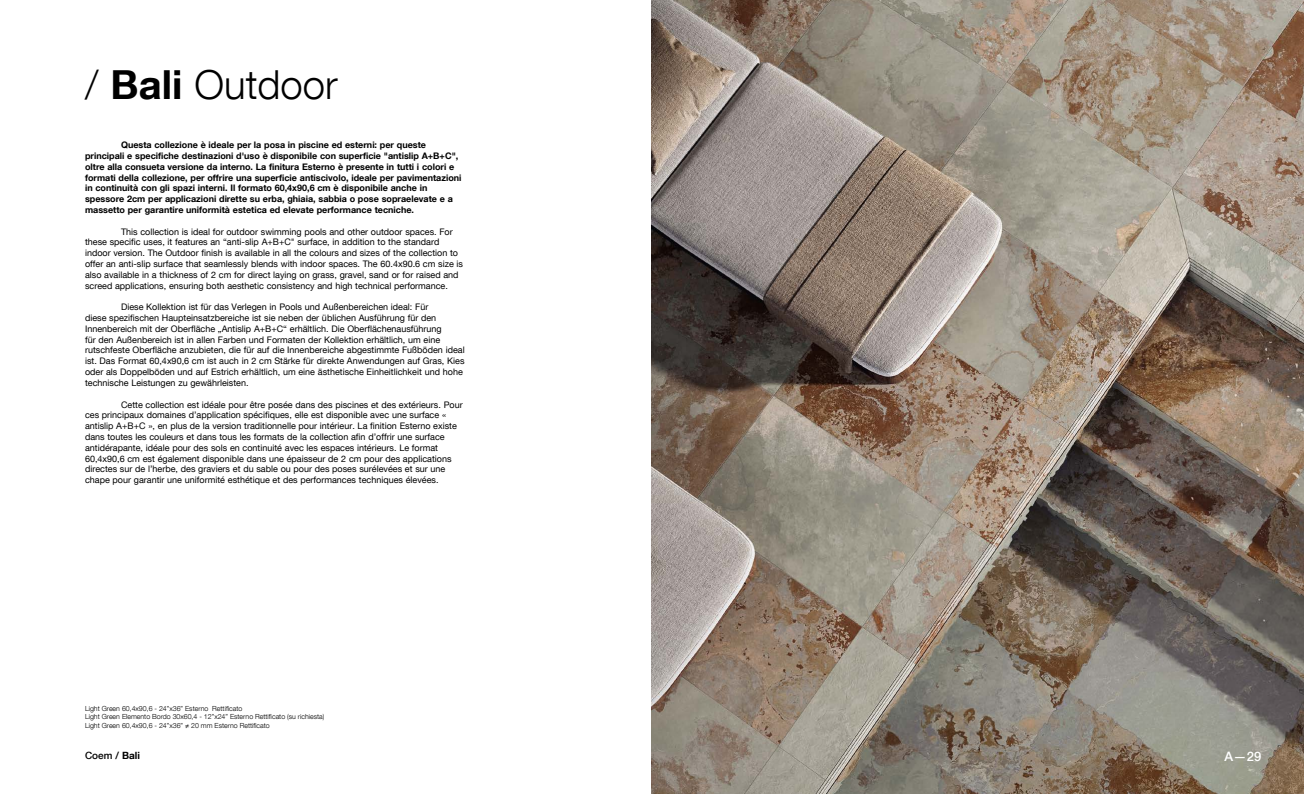
<style>
.page{position:relative;width:1304px;height:794px;background:#fff}
.page>*{position:absolute;margin:0;border:0;box-sizing:border-box;transform-origin:0 0}
.t1{font:300 40px "Helvetica Neue LT Com";color:#000}
.t2{font:500 13px "Helvetica Neue LT Com";color:#fff}
.t3{font:500 10px "Helvetica Neue LT Com";color:#000}
.t4{font:9px/10.8px "Helvetica Neue LT Com";color:#000}
.t5{font:700 9px/10.8px "Helvetica Neue LT Com";color:#000}
.t6{font:300 7px/8.4px "Helvetica Neue LT Com";color:#000}
.s1{font-weight:700}
</style>
<div class="page">
<img style="left:652px;top:0;width:652px;height:794px">
<h1 class="t1" style="left:85px;top:61px;width:254px">/ <span class="s1">Bali</span> Outdoor</h1>
<p class="t5" style="left:85px;top:139px;width:378px;text-indent:36px">Questa collezione è ideale per la posa in piscine ed esterni: per queste principali e specifiche destinazioni d'uso è disponibile con superficie "antislip A+B+C", oltre alla consueta versione da interno. La finitura Esterno è presente in tutti i colori e formati della collezione, per offrire una superficie antiscivolo, ideale per pavimentazioni in continuità con gli spazi interni. Il formato 60,4x90,6 cm è disponibile anche in spessore 2cm per applicazioni dirette su erba, ghiaia, sabbia o pose sopraelevate e a massetto per garantire uniformità estetica ed elevate performance tecniche.</p>
<p class="t4" style="left:85px;top:226px;width:380px;text-indent:36px">This collection is ideal for outdoor swimming pools and other outdoor spaces. For these specific uses, it features an “anti-slip A+B+C" surface, in addition to the standard indoor version. The Outdoor finish is available in all the colours and sizes of the collection to offer an anti-slip surface that seamlessly blends with indoor spaces. The 60.4x90.6 cm size is also available in a thickness of 2 cm for direct laying on grass, gravel, sand or for raised and screed applications, ensuring both aesthetic consistency and high technical performance.</p>
<p class="t4" style="left:85px;top:301px;width:381px;text-indent:36px">Diese Kollektion ist für das Verlegen in Pools und Außenbereichen ideal: Für<br>diese spezifischen Haupteinsatzbereiche ist sie neben der üblichen Ausführung für den Innenbereich mit der Oberfläche „Antislip A+B+C“ erhältlich. Die Oberflächenausführung<br>für den Außenbereich ist in allen Farben und Formaten der Kollektion erhältlich, um eine rutschfeste Oberfläche anzubieten, die für auf die Innenbereiche abgestimmte Fußböden ideal ist. Das Format 60,4x90,6 cm ist auch in 2 cm Stärke für direkte Anwendungen auf Gras, Kies oder als Doppelböden und auf Estrich erhältlich, um eine ästhetische Einheitlichkeit und hohe technische Leistungen zu gewährleisten.</p>
<p class="t4" style="left:85px;top:399px;width:379px;text-indent:36px">Cette collection est idéale pour être posée dans des piscines et des extérieurs. Pour ces principaux domaines d’application spécifiques, elle est disponible avec une surface « antislip A+B+C », en plus de la version traditionnelle pour intérieur. La finition Esterno existe dans toutes les couleurs et dans tous les formats de la collection afin d’offrir une surface antidérapante, idéale pour des sols en continuité avec les espaces intérieurs. Le format 60,4x90,6 cm est également disponible dans une épaisseur de 2 cm pour des applications directes sur de l’herbe, des graviers et du sable ou pour des poses surélevées et sur une chape pour garantir une uniformité esthétique et des performances techniques élevées.</p>
<p class="t6" style="left:85px;top:704px;width:241px">Light Green 60,4x90,6 - 24”x36” Esterno Rettificato<br>Light Green Elemento Bordo 30x60,4 - 12”x24” Esterno Rettificato (su richiesta)<br>Light Green 60,4x90,6 - 24”x36” ≠ 20 mm Esterno Rettificato</p>
<p class="t3" style="left:85px;top:749px;width:56px">Coem / <span class="s1">Bali</span></p>
<h2 class="t2" style="left:1224px;top:748px;width:39px">A—29</h2>
</div>
